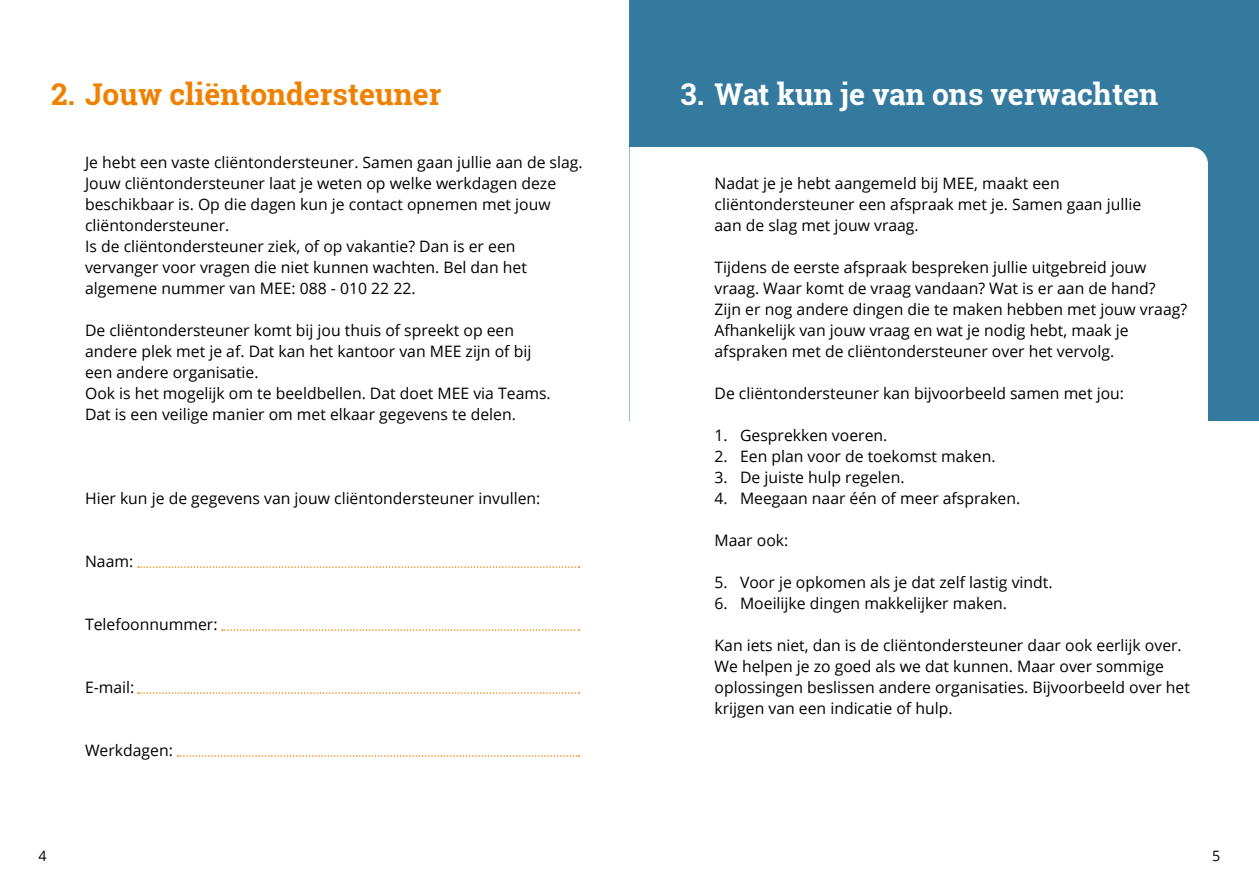
<style>
.page{position:relative;width:1259px;height:893px;background:#fff}
.page>*{position:absolute;margin:0;border:0;box-sizing:border-box;transform-origin:0 0}
.t1{font:700 30px "Roboto Slab";color:#fff}
.t2{font:700 30px "Roboto Slab";color:#f08100}
.t3{font:15.75px/21px "Open Sans";color:#000}
.t4{font:14.25px "Open Sans";color:#000}
</style>
<div class="page">
<div style="left:629px;top:0;width:630px;height:420px;background:#347a9f"></div>
<svg style="left:138px;top:566px;width:441px;height:2px"></svg>
<svg style="left:222px;top:629px;width:357px;height:2px"></svg>
<svg style="left:138px;top:692px;width:441px;height:2px"></svg>
<svg style="left:178px;top:755px;width:401px;height:2px"></svg>
<div style="left:629px;top:147px;width:579px;height:274px;background:#fff"></div>
<h1 class="t2" style="left:51px;top:74px;width:392px">2. Jouw cliëntondersteuner</h1>
<p class="t3" style="left:85px;top:151px;width:499px">Je hebt een vaste cliëntondersteuner. Samen gaan jullie aan de slag.<br>Jouw cliëntondersteuner laat je weten op welke werkdagen deze beschikbaar is. Op die dagen kun je contact opnemen met jouw cliëntondersteuner.<br>Is de cliëntondersteuner ziek, of op vakantie? Dan is er een vervanger voor vragen die niet kunnen wachten. Bel dan het algemene nummer van MEE: 088 - 010 22 22.</p>
<p class="t3" style="left:85px;top:319px;width:467px">De cliëntondersteuner komt bij jou thuis of spreekt op een andere plek met je af. Dat kan het kantoor van MEE zijn of bij een andere organisatie.<br>Ook is het mogelijk om te beeldbellen. Dat doet MEE via Teams.<br>Dat is een veilige manier om met elkaar gegevens te delen.</p>
<p class="t3" style="left:85px;top:487px;width:457px">Hier kun je de gegevens van jouw cliëntondersteuner invullen:</p>
<p class="t3" style="left:85px;top:550px;width:50px">Naam:</p>
<p class="t3" style="left:85px;top:613px;width:134px">Telefoonnummer:</p>
<p class="t3" style="left:85px;top:676px;width:51px">E-mail:</p>
<p class="t3" style="left:85px;top:739px;width:89px">Werkdagen:</p>
<h1 class="t1" style="left:680px;top:74px;width:479px">3. Wat kun je van ons verwachten</h1>
<p class="t3" style="left:714px;top:172px;width:428px">Nadat je je hebt aangemeld bij MEE, maakt een cliëntondersteuner een afspraak met je. Samen gaan jullie aan de slag met jouw vraag.</p>
<p class="t3" style="left:714px;top:256px;width:474px">Tijdens de eerste afspraak bespreken jullie uitgebreid jouw vraag. Waar komt de vraag vandaan? Wat is er aan de hand?<br>Zijn er nog andere dingen die te maken hebben met jouw vraag?<br>Afhankelijk van jouw vraag en wat je nodig hebt, maak je afspraken met de cliëntondersteuner over het vervolg.</p>
<p class="t3" style="left:714px;top:382px;width:411px">De cliëntondersteuner kan bijvoorbeeld samen met jou:</p>
<p class="t3" style="left:714px;top:424px;width:174px">1. Gesprekken voeren.</p>
<p class="t3" style="left:714px;top:445px;width:282px">2. Een plan voor de toekomst maken.</p>
<p class="t3" style="left:714px;top:466px;width:192px">3. De juiste hulp regelen.</p>
<p class="t3" style="left:714px;top:487px;width:307px">4. Meegaan naar één of meer afspraken.</p>
<p class="t3" style="left:714px;top:529px;width:75px">Maar ook:</p>
<p class="t3" style="left:714px;top:571px;width:339px">5. Voor je opkomen als je dat zelf lastig vindt.</p>
<p class="t3" style="left:714px;top:592px;width:294px">6. Moeilijke dingen makkelijker maken.</p>
<p class="t3" style="left:714px;top:634px;width:477px">Kan iets niet, dan is de cliëntondersteuner daar ook eerlijk over.<br>We helpen je zo goed als we dat kunnen. Maar over sommige oplossingen beslissen andere organisaties. Bijvoorbeeld over het krijgen van een indicatie of hulp.</p>
<p class="t4" style="left:39px;top:846px;width:10px">4</p>
<p class="t4" style="left:1212px;top:846px;width:10px">5</p>
</div>
